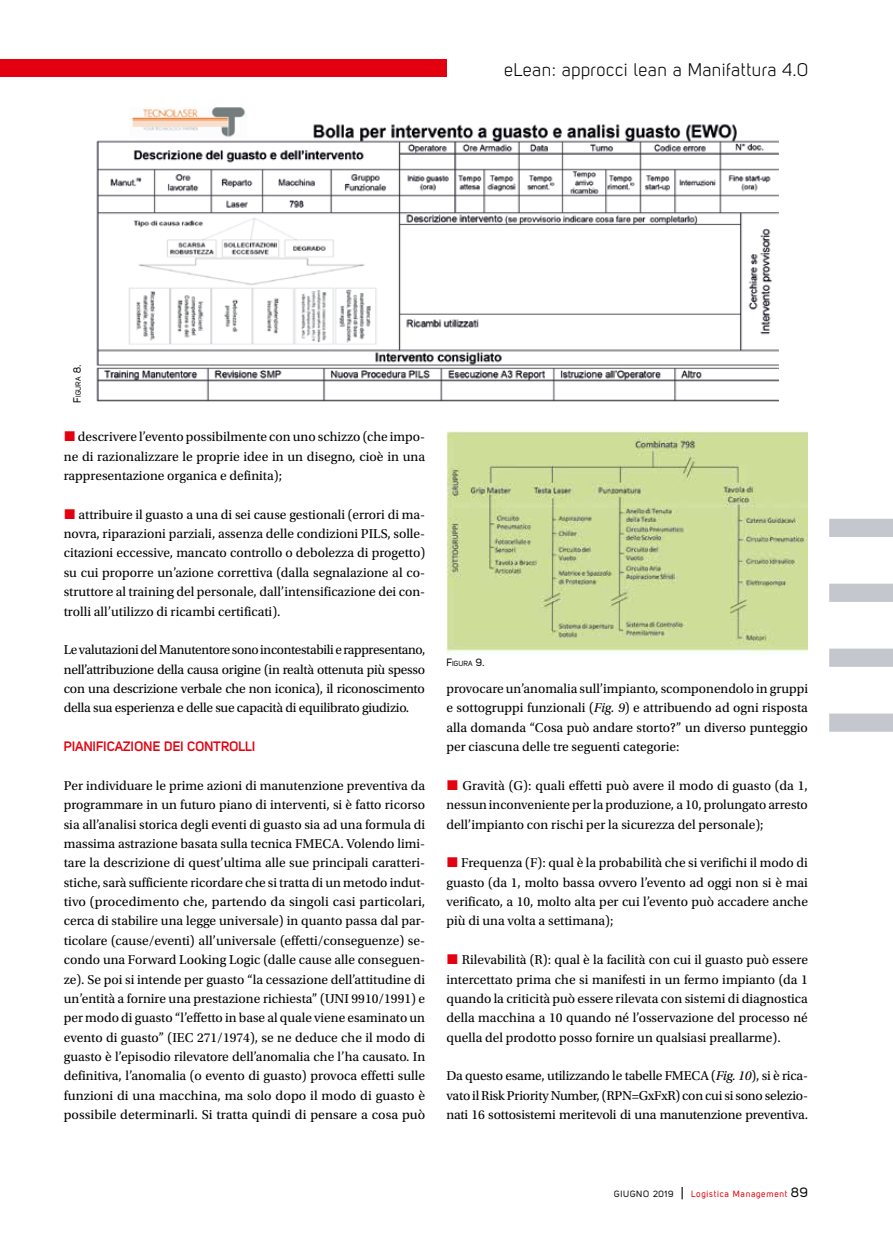
<style>
.page{position:relative;width:893px;height:1234px;background:#fff}
.page>*{position:absolute;margin:0;border:0;box-sizing:border-box;transform-origin:0 0}
.t1{font:18px "Uni Sans Book";letter-spacing:.03em;color:#000}
.t2{font:13.5px/19.4px "Utopia Std";color:#000;text-align:justify}
.t3{font:700 13.5px "Uni Sans Semi";color:#e3000f}
.t4{font:9px "Uni Sans Regular";letter-spacing:.07em;color:#e3000f}
.t5{font:7.35px "Uni Sans Regular";color:#000}
.s1{font-size:10.5px}
.s2{font-style:italic}
.s3{color:#000}
.s4{font-size:13.5px;color:#000}
</style>
<div class="page">
<div style="left:829px;top:713px;width:64px;height:18px;background:#c4c8ce"></div>
<div style="left:829px;top:648px;width:64px;height:18px;background:#c4c8ce"></div>
<div style="left:829px;top:583px;width:64px;height:18px;background:#c4c8ce"></div>
<div style="left:829px;top:518px;width:64px;height:19px;background:#c4c8ce"></div>
<div style="left:0;top:60px;width:446px;height:17px;background:#e3000f"></div>
<img style="left:447px;top:432px;width:361px;height:222px">
<img style="left:96px;top:107px;width:682px;height:295px">
<h1 class="t1" style="left:504px;top:59px;width:305px">eLean: approcci lean a Manifattura 4.0</h1>
<p class="t5" style="left:74px;top:402px;width:39px;rotate:-90deg"><span class="s1">F</span>IGURA <span class="s1">8.</span></p>
<p class="t2" style="left:64px;top:427px;width:363px;text-indent:14px">descrivere l’evento possibilmente con uno schizzo (che impo&shy;ne di razionalizzare le proprie idee in un disegno, cioè in una rappresentazione organica e definita);</p>
<p class="t2" style="left:64px;top:505px;width:363px;text-indent:15px">attribuire il guasto a una di sei cause gestionali (errori di ma&shy;novra, riparazioni parziali, assenza delle condizioni PILS, solle&shy;citazioni eccessive, mancato controllo o debolezza di progetto) su cui proporre un’azione correttiva (dalla segnalazione al co&shy;struttore al training del personale, dall’intensificazione dei con&shy;trolli all’utilizzo di ricambi certificati).</p>
<p class="t2" style="left:64px;top:640px;width:363px">Le valutazioni del Manutentore sono incontestabili e rappresentano, nell’attribuzione della causa origine (in realtà ottenuta più spesso con una descrizione verbale che non iconica), il riconoscimento della sua esperienza e delle sue capacità di equilibrato giudizio.</p>
<p class="t3" style="left:64px;top:738px;width:193px">PIANIFICAZIONE DEI CONTROLLI</p>
<p class="t2" style="left:64px;top:775px;width:363px">Per individuare le prime azioni di manutenzione preventiva da programmare in un futuro piano di interventi, si è fatto ricorso sia all’analisi storica degli eventi di guasto sia ad una formula di massima astrazione basata sulla tecnica FMECA. Volendo limi&shy;tare la descrizione di quest’ultima alle sue principali caratteri&shy;stiche, sarà sufficiente ricordare che si tratta di un metodo indut&shy;tivo (procedimento che, partendo da singoli casi particolari, cerca di stabilire una legge universale) in quanto passa dal par&shy;ticolare (cause/eventi) all’universale (effetti/conseguenze) se&shy;condo una Forward Looking Logic (dalle cause alle conseguen&shy;ze). Se poi si intende per guasto “la cessazione dell’attitudine di un’entità a fornire una prestazione richiesta” (UNI 9910/1991) e per modo di guasto “l’effetto in base al quale viene esaminato un evento di guasto” (IEC 271/1974), se ne deduce che il modo di guasto è l’episodio rilevatore dell’anomalia che l’ha causato. In definitiva, l’anomalia (o evento di guasto) provoca effetti sulle funzioni di una macchina, ma solo dopo il modo di guasto è possibile determinarli. Si tratta quindi di pensare a cosa può</p>
<p class="t5" style="left:446px;top:658px;width:40px"><span class="s1">F</span>IGURA <span class="s1">9.</span></p>
<p class="t2" style="left:446px;top:679px;width:363px">provocare un’anomalia sull’impianto, scomponendolo in gruppi e sottogruppi funzionali (<span class="s2">Fig. 9</span>) e attribuendo ad ogni risposta alla domanda “Cosa può andare storto?” un diverso punteggio per ciascuna delle tre seguenti categorie:</p>
<p class="t2" style="left:446px;top:775px;width:363px;text-indent:16px">Gravità (G): quali effetti può avere il modo di guasto (da 1, nessun inconveniente per la produzione, a 10, prolungato arresto dell’impianto con rischi per la sicurezza del personale);</p>
<p class="t2" style="left:446px;top:853px;width:363px;text-indent:15px">Frequenza (F): qual è la probabilità che si verifichi il modo di guasto (da 1, molto bassa ovvero l’evento ad oggi non si è mai verificato, a 10, molto alta per cui l’evento può accadere anche più di una volta a settimana);</p>
<p class="t2" style="left:446px;top:950px;width:363px;text-indent:15px">Rilevabilità (R): qual è la facilità con cui il guasto può essere intercettato prima che si manifesti in un fermo impianto (da 1 quando la criticità può essere rilevata con sistemi di diagnostica della macchina a 10 quando né l’osservazione del processo né quella del prodotto posso fornire un qualsiasi preallarme).</p>
<p class="t2" style="left:446px;top:1066px;width:363px">Da questo esame, utilizzando le tabelle FMECA (<span class="s2">Fig. 10</span>), si è rica&shy;vato il Risk Priority Number, (RPN=GxFxR) con cui si sono selezio&shy;nati 16 sottosistemi meritevoli di una manutenzione preventiva.</p>
<p class="t4" style="left:614px;top:1187px;width:195px"><span class="s3">GIUGNO 2019</span> <span class="s4">|</span> Logistica Management <span class="s4">89</span></p>
</div>
